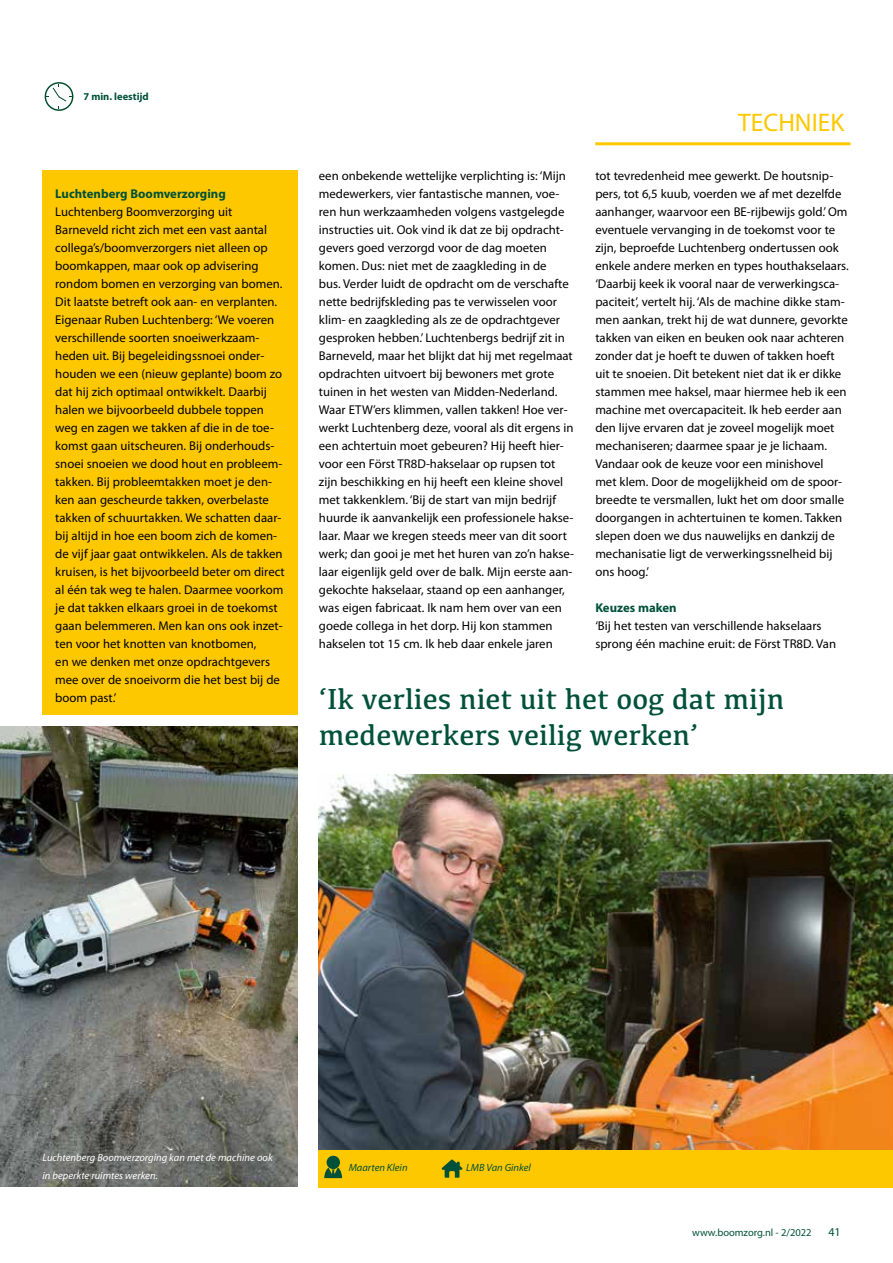
<style>
.page{position:relative;width:893px;height:1263px;background:#fff}
.page>*{position:absolute;margin:0;border:0;box-sizing:border-box;transform-origin:0 0}
.t1{font:30px/36px "Kefa";color:#005139}
.t2{font:25.5px "Myriad Pro";color:#fec800}
.t3{font:12.75px/18px "Myriad Pro";color:#000}
.t4{font:700 12.75px "Myriad Pro";color:#005139}
.t5{font:12px "Myriad Pro";color:#005139}
.t6{font:italic 10.5px/18px "Myriad Pro";color:#fff}
.t7{font:italic 10.5px "Myriad Pro";color:#005139}
.t8{font:10.5px "Myriad Pro";color:#005139}
.t9{font:700 10.5px "Myriad Pro";color:#005139}
</style>
<div class="page">
<hr style="left:595px;top:142px;width:255px;height:3px;background:#fec800">
<svg style="left:45px;top:82px;width:28px;height:29px"></svg>
<div style="left:43px;top:170px;width:255px;height:545px;background:#fec800"></div>
<img style="left:0;top:726px;width:298px;height:460px">
<img style="left:319px;top:774px;width:574px;height:376px">
<div style="left:319px;top:1150px;width:574px;height:37px;background:#fec800"></div>
<svg style="left:324px;top:1168px;width:18px;height:10px"></svg>
<div style="left:327px;top:1156px;width:13px;height:13px;background:#005139;border-radius:50%"></div>
<svg style="left:442px;top:1159px;width:20px;height:19px"></svg>
<p class="t9" style="left:83px;top:90px;width:67px">7 min. leestijd</p>
<p class="t4" style="left:55px;top:185px;width:172px">Luchtenberg Boomverzorging</p>
<p class="t3" style="left:55px;top:203px;width:231px">Luchtenberg Boomverzorging uit Barneveld richt zich met een vast aantal collega’s/boomverzorgers niet alleen op boomkappen, maar ook op advisering rondom bomen en verzorging van bomen.<br>Dit laatste betreft ook aan- en verplanten.<br>Eigenaar Ruben Luchtenberg: ‘We voeren verschillende soorten snoeiwerkzaam&shy;heden uit. Bij begeleidingssnoei onder&shy;houden we een (nieuw geplante) boom zo dat hij zich optimaal ontwikkelt. Daarbij halen we bijvoorbeeld dubbele toppen weg en zagen we takken af die in de toe&shy;komst gaan uitscheuren. Bij onderhouds&shy;snoei snoeien we dood hout en probleem&shy;takken. Bij probleemtakken moet je den&shy;ken aan gescheurde takken, overbelaste takken of schuurtakken. We schatten daar&shy;bij altijd in hoe een boom zich de komen&shy;de vijf jaar gaat ontwikkelen. Als de takken kruisen, is het bijvoorbeeld beter om direct al één tak weg te halen. Daarmee voorkom je dat takken elkaars groei in de toekomst gaan belemmeren. Men kan ons ook inzet&shy;ten voor het knotten van knotbomen,<br>en we denken met onze opdrachtgevers mee over de snoeivorm die het best bij de boom past.’</p>
<h2 class="t2" style="left:738px;top:107px;width:107px">TECHNIEK</h2>
<p class="t3" style="left:319px;top:167px;width:257px">een onbekende wettelijke verplichting is: ‘Mijn medewerkers, vier fantastische mannen, voe&shy;ren hun werkzaamheden volgens vastgelegde instructies uit. Ook vind ik dat ze bij opdracht&shy;gevers goed verzorgd voor de dag moeten komen. Dus: niet met de zaagkleding in de<br>bus. Verder luidt de opdracht om de verschafte nette bedrijfskleding pas te verwisselen voor klim- en zaagkleding als ze de opdrachtgever gesproken hebben.’ Luchtenbergs bedrijf zit in Barneveld, maar het blijkt dat hij met regelmaat opdrachten uitvoert bij bewoners met grote tuinen in het westen van Midden-Nederland.<br>Waar ETW’ers klimmen, vallen takken! Hoe ver&shy;werkt Luchtenberg deze, vooral als dit ergens in een achtertuin moet gebeuren? Hij heeft hier&shy;voor een Först TR8D-hakselaar op rupsen tot zijn beschikking en hij heeft een kleine shovel met takkenklem. ‘Bij de start van mijn bedrijf huurde ik aanvankelijk een professionele hakse&shy;laar. Maar we kregen steeds meer van dit soort werk; dan gooi je met het huren van zo’n hakse&shy;laar eigenlijk geld over de balk. Mijn eerste aan&shy;gekochte hakselaar, staand op een aanhanger, was eigen fabricaat. Ik nam hem over van een goede collega in het dorp. Hij kon stammen hakselen tot 15 cm. Ik heb daar enkele jaren</p>
<p class="t3" style="left:595px;top:167px;width:255px">tot tevredenheid mee gewerkt. De houtsnip&shy;pers, tot 6,5 kuub, voerden we af met dezelfde aanhanger, waarvoor een BE-rijbewijs gold.’ Om eventuele vervanging in de toekomst voor te zijn, beproefde Luchtenberg ondertussen ook enkele andere merken en types houthakselaars. ‘Daarbij keek ik vooral naar de verwerkingsca&shy;paciteit’, vertelt hij. ‘Als de machine dikke stam&shy;men aankan, trekt hij de wat dunnere, gevorkte takken van eiken en beuken ook naar achteren zonder dat je hoeft te duwen of takken hoeft uit te snoeien. Dit betekent niet dat ik er dikke stammen mee haksel, maar hiermee heb ik een machine met overcapaciteit. Ik heb eerder aan den lijve ervaren dat je zoveel mogelijk moet mechaniseren; daarmee spaar je je lichaam.<br>Vandaar ook de keuze voor een minishovel<br>met klem. Door de mogelijkheid om de spoor&shy;breedte te versmallen, lukt het om door smalle doorgangen in achtertuinen te komen. Takken slepen doen we dus nauwelijks en dankzij de mechanisatie ligt de verwerkingssnelheid bij ons hoog.’</p>
<p class="t4" style="left:595px;top:600px;width:83px">Keuzes maken</p>
<p class="t3" style="left:595px;top:617px;width:242px">‘Bij het testen van verschillende hakselaars sprong één machine eruit: de Först TR8D. Van</p>
<h1 class="t1" style="left:319px;top:680px;width:467px">‘Ik verlies niet uit het oog dat mijn medewerkers veilig werken’</h1>
<p class="t6" style="left:43px;top:1148px;width:232px">Luchtenberg Boomverzorging kan met de machine ook in beperkte ruimtes werken.</p>
<p class="t7" style="left:349px;top:1161px;width:60px">Maarten Klein</p>
<p class="t7" style="left:466px;top:1161px;width:66px">LMB Van Ginkel</p>
<p class="t8" style="left:692px;top:1226px;width:121px">www.boomzorg.nl - 2/2022</p>
<p class="t5" style="left:828px;top:1224px;width:14px">41</p>
</div>
